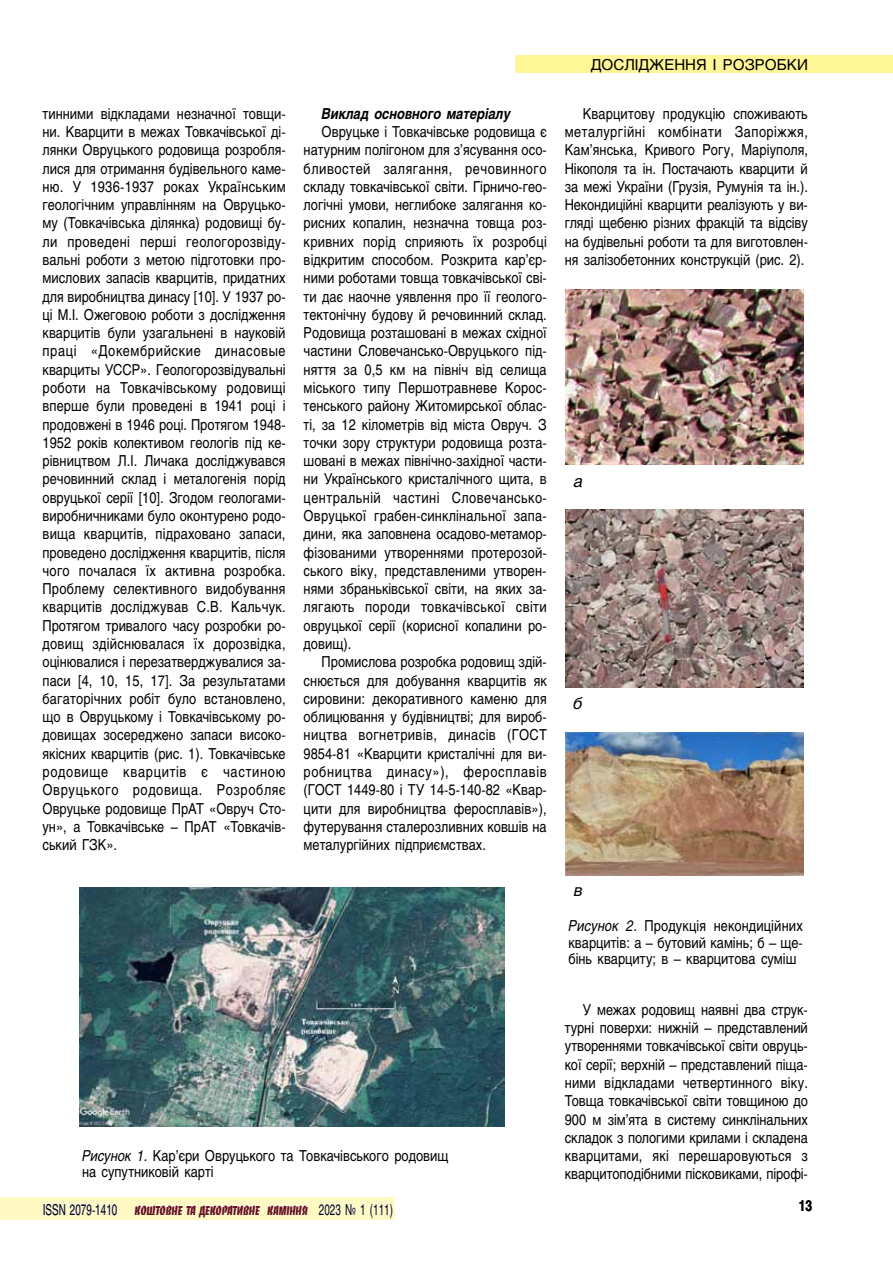
<style>
.page{position:relative;width:893px;height:1263px;background:#fff}
.page>*{position:absolute;margin:0;border:0;box-sizing:border-box;transform-origin:0 0}
.t1{font:italic 16.5px "Helios";color:#000}
.t2{font:15px/18.3px "Helios";color:#000;text-align:justify;scale:.85 1}
.t3{font:italic 700 15px "Helios";color:#000;scale:.85 1}
.t4{font:15px "Helios";color:#000}
.t5{font:700 15px "Helios";color:#000;scale:.8 1}
.t6{font:13.5px "Banco Heavy C";color:#671316;scale:.8 1}
.s1{font-style:italic}
.s2{font-family:"Helios";font-size:15px;color:#000}
</style>
<div class="page">
<div style="left:0;top:1197px;width:395px;height:23px;background:#fffac3"></div>
<svg style="left:134px;top:1204px;width:127px;height:14px"></svg>
<svg style="left:267px;top:1204px;width:41px;height:11px"></svg>
<svg style="left:318px;top:1203px;width:75px;height:15px"></svg>
<svg style="left:44px;top:1203px;width:74px;height:12px"></svg>
<div style="left:515px;top:55px;width:378px;height:17px;background:#fff797"></div>
<img style="left:566px;top:289px;width:238px;height:176px">
<img style="left:566px;top:509px;width:238px;height:179px">
<img style="left:566px;top:732px;width:237px;height:144px">
<img style="left:80px;top:887px;width:425px;height:239px">
<p class="t2" style="left:43px;top:104px;width:288px">тинними відкладами незначної товщи&shy;ни. Кварцити в межах Товкачівської ді&shy;лянки Овруцького родовища розробля&shy;лися для отримання будівельного каме&shy;ню. У 1936-1937 роках Українським геологічним управлінням на Овруцько&shy;му (Товкачівська ділянка) родовищі бу&shy;ли проведені перші геологорозвіду&shy;вальні роботи з метою підготовки про&shy;мислових запасів кварцитів, придатних для виробництва динасу [10]. У 1937 ро&shy;ці М.І. Ожеговою роботи з дослідження кварцитів були узагальнені в науковій праці «Докембрийские динасовые кварциты УССР». Геологорозвідувальні роботи на Товкачівському родовищі вперше були проведені в 1941 році і продовжені в 1946 році. Протягом 1948- 1952 років колективом геологів під ке&shy;рівництвом Л.І. Личака досліджувався речовинний склад і металогенія порід овруцької серії [10]. Згодом геологами&shy;виробничниками було оконтурено родо&shy;вища кварцитів, підраховано запаси, проведено дослідження кварцитів, після чого почалася їх активна розробка.<br>Проблему селективного видобування кварцитів досліджував С.В. Кальчук.<br>Протягом тривалого часу розробки ро&shy;довищ здійснювалася їх дорозвідка, оцінювалися і перезатверджувалися за&shy;паси [4, 10, 15, 17]. За результатами багаторічних робіт було встановлено, що в Овруцькому і Товкачівському ро&shy;довищах зосереджено запаси високо&shy;якісних кварцитів (рис. 1). Товкачівське родовище кварцитів є частиною Овруцького родовища. Розробляє Овруцьке родовище ПрАТ «Овруч Сто&shy;ун», а Товкачівське – ПрАТ «Товкачів&shy;ський ГЗК».</p>
<p class="t3" style="left:322px;top:105px;width:224px">Виклад основного матеріалу</p>
<p class="t2" style="left:304px;top:122px;width:288px;text-indent:18px">Овруцьке і Товкачівське родовища є натурним полігоном для з’ясування осо&shy;бливостей залягання, речовинного складу товкачівської світи. Гірничо-гео&shy;логічні умови, неглибоке залягання ко&shy;рисних копалин, незначна товща роз&shy;кривних порід сприяють їх розробці відкритим способом. Розкрита кар’єр&shy;ними роботами товща товкачівської сві&shy;ти дає наочне уявлення про її геолого&shy;тектонічну будову й речовинний склад.<br>Родовища розташовані в межах східної частини Словечансько-Овруцького під&shy;няття за 0,5 км на північ від селища міського типу Першотравневе Корос&shy;тенського району Житомирської облас&shy;ті, за 12 кілометрів від міста Овруч. З точки зору структури родовища розта&shy;шовані в межах північно-західної части&shy;ни Українського кристалічного щита, в центральній частині Словечансько-Овруцької грабен-синклінальної запа&shy;дини, яка заповнена осадово-метамор&shy;фізованими утвореннями протерозой&shy;ського віку, представленими утворен&shy;нями збраньківської світи, на яких за&shy;лягають породи товкачівської світи овруцької серії (корисної копалини ро&shy;довищ).</p>
<p class="t2" style="left:304px;top:653px;width:288px;text-indent:18px">Промислова розробка родовищ здій&shy;снюється для добування кварцитів як сировини: декоративного каменю для облицювання у будівництві; для вироб&shy;ництва вогнетривів, динасів (ГОСТ 9854-81 «Кварцити кристалічні для ви&shy;робництва динасу»), феросплавів (ГОСТ 1449-80 і ТУ 14-5-140-82 «Квар&shy;цити для виробництва феросплавів»), футерування сталерозливних ковшів на металургійних підприємствах.</p>
<p class="t2" style="left:82px;top:1147px;width:432px;line-height:16.5px"><span class="s1">Рисунок 1.</span> Кар’єри Овруцького та Товкачівського родовищ на супутниковій карті</p>
<p class="t6" style="left:43px;top:1202px;width:439px"><span class="s2">ISSN 2079-1410</span> коштовне та декоративне каміння <span class="s2">2023 № 1 (111)</span></p>
<p class="t4" style="left:591px;top:55px;width:219px">ДОСЛІДЖЕННЯ І РОЗРОБКИ</p>
<p class="t2" style="left:565px;top:104px;width:288px;text-indent:18px">Кварцитову продукцію споживають металургійні комбінати Запоріжжя, Кам’янська, Кривого Рогу, Маріуполя, Нікополя та ін. Постачають кварцити й за межі України (Грузія, Румунія та ін.).<br>Некондицiйнi кварцити реалізують у ви&shy;гляді щебеню різних фракцій та відсіву на будiвельнi роботи та для виготовлен&shy;ня залізобетонних конструкцій (рис. 2).</p>
<p class="t1" style="left:574px;top:471px;width:11px">a</p>
<p class="t1" style="left:574px;top:693px;width:11px">б</p>
<p class="t1" style="left:574px;top:880px;width:10px">в</p>
<p class="t2" style="left:568px;top:917px;width:277px;line-height:16.5px"><span class="s1">Рисунок 2.</span> Продукція некондиційних кварцитів: а – бутовий камінь; б – ще&shy;бінь кварциту; в – кварцитова суміш</p>
<p class="t2" style="left:565px;top:1000px;width:288px;text-indent:18px">У межах родовищ наявні два струк&shy;турні поверхи: нижній – представлений утвореннями товкачівської світи овруць&shy;кої серії; верхній – представлений піща&shy;ними відкладами четвертинного віку.<br>Товща товкачівської світи товщиною до 900 м зім’ята в систему синклінальних складок з пологими крилами і складена кварцитами, які перешаровуються з кварцитоподібними пісковиками, пірофі-</p>
<p class="t5" style="left:799px;top:1197px;width:18px">13</p>
</div>
